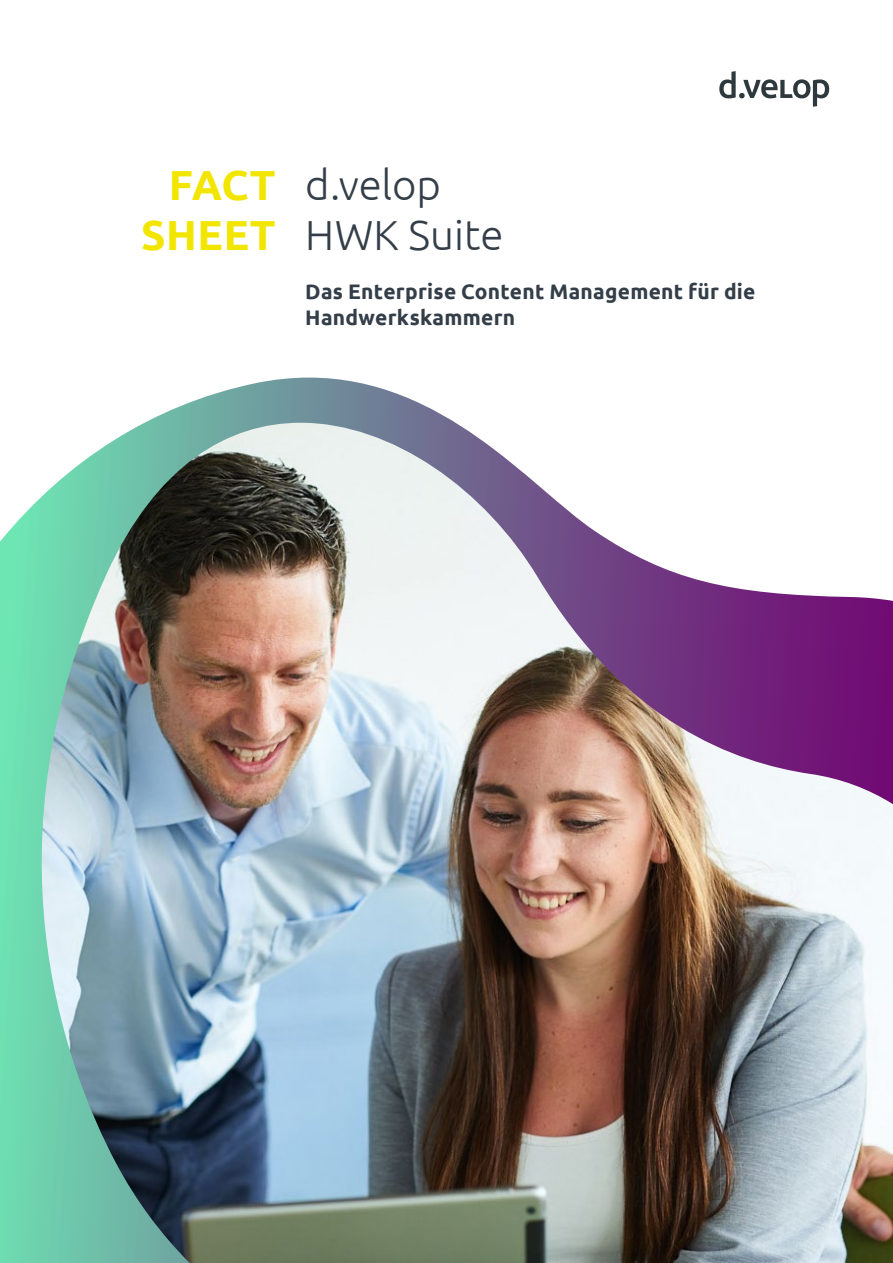
<style>
.page{position:relative;width:893px;height:1263px;background:#fff}
.page>*{position:absolute;margin:0;border:0;box-sizing:border-box;transform-origin:0 0}
.t1{font:300 42px/49.5px "Ubuntu";color:#333e48}
.t2{font:700 42px/49.5px "Ubuntu";letter-spacing:.01em;color:#f2e600;text-align:right}
.t3{font:700 21px/25.2px "Ubuntu";letter-spacing:.015em;color:#333e48}
</style>
<div class="page">
<svg style="left:0;top:378px;width:456px;height:885px"></svg>
<svg style="left:719px;top:71px;width:110px;height:36px"></svg>
<img style="left:39px;top:423px;width:854px;height:840px">
<h1 class="t2" style="left:141px;top:160px;width:136px">FACT<br>SHEET</h1>
<h1 class="t1" style="left:305px;top:160px;width:200px">d.velop<br>HWK Suite</h1>
<p class="t3" style="left:305px;top:279px;width:452px">Das Enterprise Content Management für die<br>Handwerkskammern</p>
</div>
